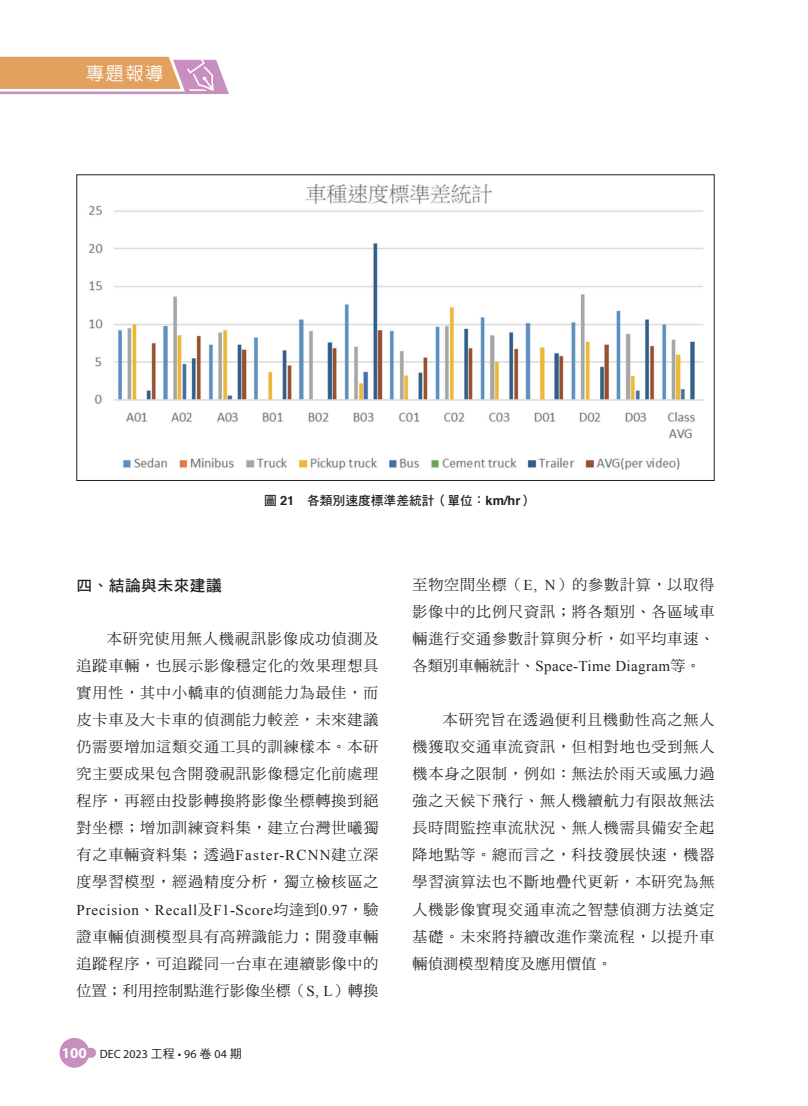
<style>
.page{position:relative;width:808px;height:1106px;background:#fff}
.page>*{position:absolute;margin:0;border:0;box-sizing:border-box;transform-origin:0 0}
.t1{font:500 18px "AR Hei B5";color:#fff}
.t2{font:15.75px "DF Hei Std W7";letter-spacing:.03em;color:#231f20}
.t3{font:15px/27px "DF Ming Std W5";letter-spacing:.06em;color:#231f20;text-align:justify}
.t4{font:15px "Times New Roman";letter-spacing:.055em;color:#231f20}
.t5{font:15px "Times New Roman";letter-spacing:.025em;color:#231f20}
.t6{font:12.75px "DF Hei Std W7";color:#231f20}
.t7{font:12px "Myriad Pro";color:#231f20}
.s1{font-family:"Helvetica";font-weight:700}
.s2{font-family:"Times New Roman"}
.s3{font-family:"DF Ming Std W5"}
.s4{font-weight:700;font-size:15px;color:#fff}
.s5{font-family:"DF Hei Std W5"}
</style>
<div class="page">
<div style="left:60px;top:1037px;width:29px;height:30px;background:#c78ebf;border-radius:50%"></div>
<div style="left:70px;top:1047px;width:26px;height:10px;background:#c78ebf;border-radius:5px"></div>
<svg style="left:0;top:57px;width:229px;height:37px;background:#e0a988"></svg>
<img style="left:88px;top:184px;width:616px;height:286px">
<p class="t1" style="left:86px;top:64px;width:79px">專題報導</p>
<p class="t6" style="left:264px;top:493px;width:270px">圖 <span class="s1">21</span>　各類別速度標準差統計（單位：<span class="s1">km/hr</span>）</p>
<p class="t2" style="left:77px;top:577px;width:147px">四、結論與未來建議</p>
<p class="t3" style="left:77px;top:625px;width:303px;text-indent:30px">本研究使用無人機視訊影像成功偵測及追蹤車輛，也展示影像穩定化的效果理想具實用性，其中小轎車的偵測能力為最佳，而皮卡車及大卡車的偵測能力較差，未來建議仍需要增加這類交通工具的訓練樣本。本研究主要成果包含開發視訊影像穩定化前處理程序，再經由投影轉換將影像坐標轉換到絕對坐標；增加訓練資料集，建立台灣世曦獨有之車輛資料集；透過<span class="s2">Faster-RCNN</span>建立深度學習模型，經過精度分析，獨立檢核區之</p>
<p class="t4" style="left:77px;top:899px;width:303px">Precision<span class="s3">、</span>Recall<span class="s3">及</span>F1-Score<span class="s3">均達到</span>0.97<span class="s3">，驗</span></p>
<p class="t3" style="left:77px;top:922px;width:303px">證車輛偵測模型具有高辨識能力；開發車輛追蹤程序，可追蹤同一台車在連續影像中的位置；利用控制點進行影像坐標（<span class="s2">S, L</span>）轉換</p>
<p class="t7" style="left:62px;top:1046px;width:182px"><span class="s4">100</span> DEC 2023 <span class="s5">工程</span> • 96 <span class="s5">卷</span> 04 <span class="s5">期</span></p>
<p class="t3" style="left:412px;top:571px;width:303px">至物空間坐標（<span class="s2">E, N</span>）的參數計算，以取得影像中的比例尺資訊；將各類別、各區域車輛進行交通參數計算與分析，如平均車速、</p>
<p class="t5" style="left:412px;top:656px;width:290px"><span class="s3">各類別車輛統計、</span>Space-Time Diagram<span class="s3">等。</span></p>
<p class="t3" style="left:412px;top:706px;width:303px;text-indent:30px">本研究旨在透過便利且機動性高之無人機獲取交通車流資訊，但相對地也受到無人機本身之限制，例如：無法於雨天或風力過強之天候下飛行、無人機續航力有限故無法長時間監控車流狀況、無人機需具備安全起降地點等。總而言之，科技發展快速，機器學習演算法也不斷地疊代更新，本研究為無人機影像實現交通車流之智慧偵測方法奠定基礎。未來將持續改進作業流程，以提升車輛偵測模型精度及應用價值。</p>
</div>
